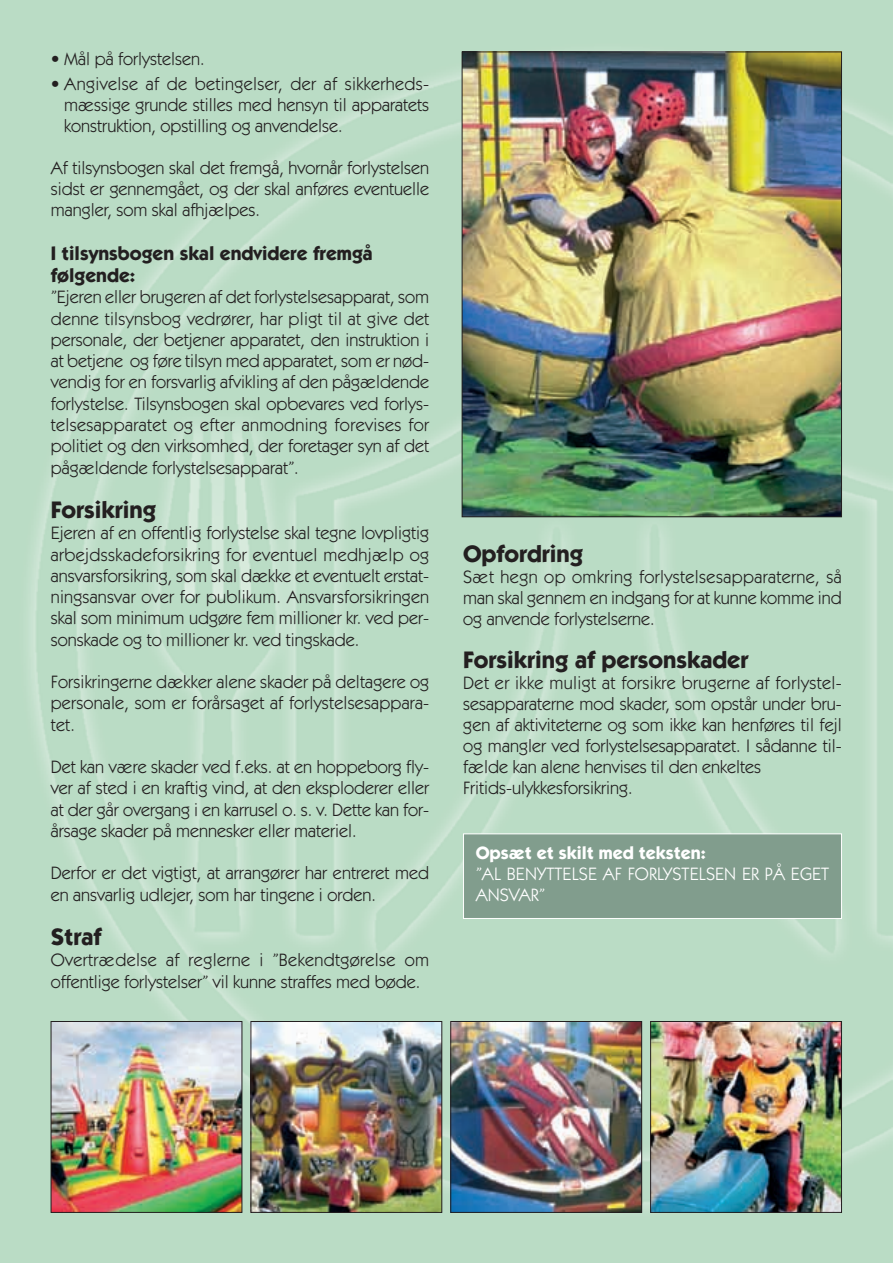
<style>
.page{position:relative;width:893px;height:1263px;background:#fff}
.page>*{position:absolute;margin:0;border:0;box-sizing:border-box;transform-origin:0 0}
.t1{font:700 24px "Itc Kabel";color:#231f20}
.t2{font:700 19.5px/22.5px "Itc Kabel";color:#231f20}
.t3{font:18px/21.3px "Itc Kabel";color:#231f20;text-align:justify}
.t4{font:18px/21px "Itc Kabel";letter-spacing:.01em;color:#fff}
.t5{font:700 18px "Itc Kabel";color:#fff}
</style>
<div class="page">
<img style="left:0;top:1px;width:893px;height:1262px">
<div style="left:463px;top:834px;width:378px;height:84px;background:#819d8d"></div>
<div style="left:463px;top:834px;width:379px;height:85px;border:1px solid #fff"></div>
<img style="left:53px;top:1023px;width:187px;height:187px">
<div style="left:51px;top:1021px;width:191px;height:191px;border:1px solid #231f20"></div>
<img style="left:253px;top:1023px;width:187px;height:187px">
<div style="left:251px;top:1021px;width:191px;height:191px;border:1px solid #231f20"></div>
<img style="left:453px;top:1023px;width:187px;height:187px">
<div style="left:451px;top:1021px;width:191px;height:191px;border:1px solid #231f20"></div>
<img style="left:652px;top:1023px;width:188px;height:187px">
<div style="left:650px;top:1021px;width:192px;height:191px;border:1px solid #231f20"></div>
<img style="left:464px;top:54px;width:376px;height:461px">
<p class="t3" style="left:51px;top:49px;width:155px">• Mål på forlystelsen.</p>
<p class="t3" style="left:64px;top:75px;width:366px;text-indent:-14px">• Angivelse af de betingelser, der af sikkerheds&shy;mæssige grunde stilles med hensyn til apparatets konstruktion, opstilling og anvendelse.</p>
<p class="t3" style="left:51px;top:159px;width:380px">Af tilsynsbogen skal det fremgå, hvornår forlystelsen sidst er gennemgået, og der skal anføres eventuelle mangler, som skal afhjælpes.</p>
<p class="t2" style="left:51px;top:243px;width:323px">I tilsynsbogen skal endvidere fremgå følgende:</p>
<p class="t3" style="left:51px;top:288px;width:380px">”Ejeren eller brugeren af det forlystelsesapparat, som denne tilsynsbog vedrører, har pligt til at give det personale, der betjener apparatet, den instruktion i at betjene og føre tilsyn med apparatet, som er nød&shy;vendig for en forsvarlig afvikling af den pågældende forlystelse. Tilsynsbogen skal opbevares ved forlys&shy;telsesapparatet og efter anmodning forevises for politiet og den virksomhed, der foretager syn af det pågældende forlystelsesapparat”.</p>
<h1 class="t1" style="left:51px;top:501px;width:107px">Forsikring</h1>
<p class="t3" style="left:51px;top:524px;width:380px">Ejeren af en offentlig forlystelse skal tegne lovpligtig arbejdsskadeforsikring for eventuel medhjælp og ansvarsforsikring, som skal dække et eventuelt erstat&shy;ningsansvar over for publikum. Ansvarsforsikringen skal som minimum udgøre fem millioner kr. ved per&shy;sonskade og to millioner kr. ved tingskade.</p>
<p class="t3" style="left:51px;top:672px;width:380px">Forsikringerne dækker alene skader på deltagere og personale, som er forårsaget af forlystelsesappara&shy;tet.</p>
<p class="t3" style="left:51px;top:757px;width:380px">Det kan være skader ved f.eks. at en hoppeborg fly&shy;ver af sted i en kraftig vind, at den eksploderer eller at der går overgang i en karrusel o. s. v. Dette kan for&shy;årsage skader på mennesker eller materiel.</p>
<p class="t3" style="left:51px;top:864px;width:380px">Derfor er det vigtigt, at arrangører har entreret med en ansvarlig udlejer, som har tingene i orden.</p>
<h1 class="t1" style="left:51px;top:928px;width:52px">Straf</h1>
<p class="t3" style="left:51px;top:951px;width:380px">Overtrædelse af reglerne i ”Bekendtgørelse om offentlige forlystelser” vil kunne straffes med bøde.</p>
<h1 class="t1" style="left:463px;top:545px;width:121px">Opfordring</h1>
<p class="t3" style="left:463px;top:568px;width:380px">Sæt hegn op omkring forlystelsesapparaterne, så man skal gennem en indgang for at kunne komme ind og anvende forlystelserne.</p>
<h1 class="t1" style="left:463px;top:651px;width:287px">Forsikring af personskader</h1>
<p class="t3" style="left:463px;top:673px;width:380px;text-align:left">Det er ikke muligt at forsikre brugerne af forlystel&shy;sesapparaterne mod skader, som opstår under bru&shy;gen af aktiviteterne og som ikke kan henføres til fejl og mangler ved forlystelsesapparatet. I sådanne til&shy;fælde kan alene henvises til den enkeltes Fritids-ulykkesforsikring.</p>
<p class="t5" style="left:476px;top:846px;width:232px">Opsæt et skilt med teksten:</p>
<p class="t4" style="left:476px;top:865px;width:355px">”AL BENYTTELSE AF FORLYSTELSEN ER PÅ EGET<br>ANSVAR”</p>
</div>
